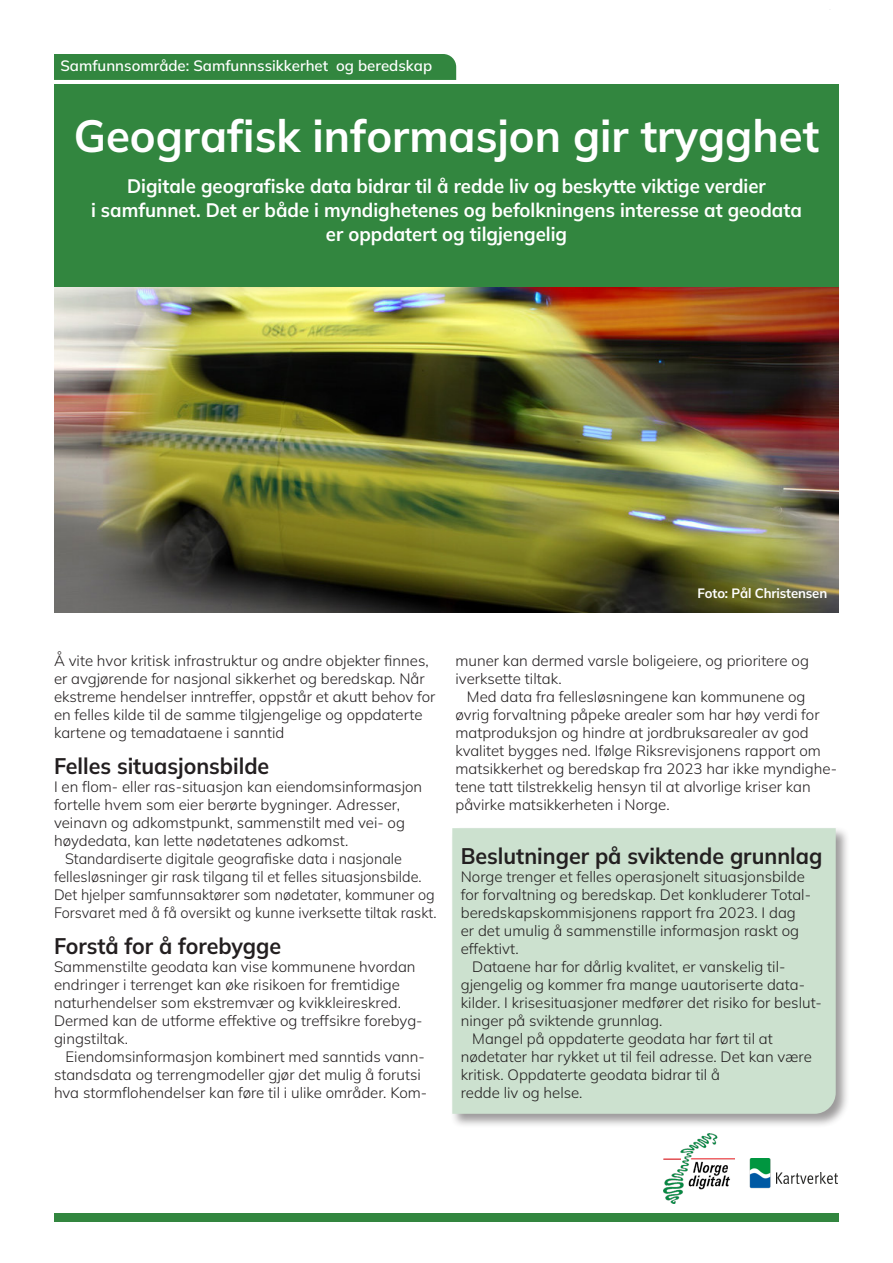
<style>
.page{position:relative;width:893px;height:1263px;background:#fff}
.page>*{position:absolute;margin:0;border:0;box-sizing:border-box;transform-origin:0 0}
.Tittel_3{font:700 45px "Mulish";color:#fff}
.Tittel_3-2{font:700 22.5px "Mulish";color:#231f20;scale:.95 1}
.paragraph{font:700 22.5px "Mulish";letter-spacing:-.005em;color:#231f20;scale:.95 1}
.Tittel_3-3{font:700 19.5px/24px "Mulish";color:#fff;text-align:center;scale:.95 1}
.paragraph-2{font:300 15px/18px "Mulish";color:#231f20}
.paragraph-3{font:300 15px/18px "Mulish";color:#231f20;scale:.96 1}
.t1{font:600 15px "Mulish";color:#fff}
.t2{font:700 13.5px "Mulish";letter-spacing:-.01em;color:#fff}
</style>
<div class="page">
<img style="left:54px;top:287px;width:785px;height:325px">
<div style="left:54px;top:54px;width:402px;height:26px;background:#32863f"></div>
<div style="left:54px;top:84px;width:785px;height:203px;background:#32863f"></div>
<div style="left:54px;top:1213px;width:785px;height:8px;background:#32863f"></div>
<img style="left:750px;top:1158px;width:20px;height:30px">
<img style="left:776px;top:1172px;width:62px;height:11px">
<img style="left:663px;top:1134px;width:71px;height:69px">
<div style="left:450px;top:826px;width:400px;height:302px;background:#231f20;opacity:.45"></div>
<div style="left:452px;top:828px;width:384px;height:286px;background:#cce1cf"></div>
<p class="t1" style="left:60px;top:55px;width:373px">Samfunnsområde: Samfunnssikkerhet og beredskap</p>
<p class="Tittel_3" style="left:74px;top:104px;width:747px">Geografisk informasjon gir trygghet</p>
<p class="Tittel_3-3" style="left:91px;top:173px;width:750px">Digitale geografiske data bidrar til å redde liv og beskytte viktige verdier<br>i samfunnet. Det er både i myndighetenes og befolkningens interesse at geodata er oppdatert og tilgjengelig</p>
<p class="t2" style="left:697px;top:584px;width:131px">Foto: Pål Christensen</p>
<p class="paragraph-2" style="left:54px;top:651px;width:383px">Å vite hvor kritisk infrastruktur og andre objekter finnes, er avgjørende for nasjonal sikkerhet og beredskap. Når ekstreme hendelser inntreffer, oppstår et akutt behov for en felles kilde til de samme tilgjengelige og oppdaterte kartene og temadataene i sanntid</p>
<p class="Tittel_3-2" style="left:54px;top:750px;width:228px">Felles situasjonsbilde</p>
<p class="paragraph-2" style="left:54px;top:777px;width:370px">I en flom- eller ras-situasjon kan eiendomsinformasjon fortelle hvem som eier berørte bygninger. Adresser, veinavn og adkomstpunkt, sammenstilt med vei- og høydedata, kan lette nødetatenes adkomst.</p>
<p class="paragraph-3" style="left:54px;top:849px;width:400px;text-indent:11px">Standardiserte digitale geografiske data i nasjonale fellesløsninger gir rask tilgang til et felles situasjonsbilde.<br>Det hjelper samfunnsaktører som nødetater, kommuner og Forsvaret med å få oversikt og kunne iverksette tiltak raskt.</p>
<p class="paragraph" style="left:54px;top:930px;width:241px">Forstå for å forebygge</p>
<p class="paragraph-2" style="left:54px;top:957px;width:370px">Sammenstilte geodata kan vise kommunene hvordan endringer i terrenget kan øke risikoen for fremtidige naturhendelser som ekstremvær og kvikkleireskred.<br>Dermed kan de utforme effektive og treffsikre forebyg&shy;gingstiltak.</p>
<p class="paragraph-2" style="left:54px;top:1047px;width:375px;text-indent:11px">Eiendomsinformasjon kombinert med sanntids vann&shy;standsdata og terrengmodeller gjør det mulig å forutsi hva stormflohendelser kan føre til i ulike områder. Kom-</p>
<p class="paragraph-2" style="left:455px;top:651px;width:355px">muner kan dermed varsle boligeiere, og prioritere og iverksette tiltak.</p>
<p class="paragraph-2" style="left:455px;top:687px;width:383px;text-indent:11px">Med data fra fellesløsningene kan kommunene og øvrig forvaltning påpeke arealer som har høy verdi for matproduksjon og hindre at jordbruksarealer av god kvalitet bygges ned. Ifølge Riksrevisjonens rapport om matsikkerhet og beredskap fra 2023 har ikke myndighe&shy;tene tatt tilstrekkelig hensyn til at alvorlige kriser kan påvirke matsikkerheten i Norge.</p>
<p class="Tittel_3-2" style="left:461px;top:840px;width:382px">Beslutninger på sviktende grunnlag</p>
<p class="paragraph-2" style="left:461px;top:867px;width:352px">Norge trenger et felles operasjonelt situasjonsbilde for forvaltning og beredskap. Det konkluderer Total&shy;beredskapskommisjonens rapport fra 2023. I dag er det umulig å sammenstille informasjon raskt og effektivt.</p>
<p class="paragraph-2" style="left:461px;top:957px;width:363px;text-indent:11px">Dataene har for dårlig kvalitet, er vanskelig til&shy;gjengelig og kommer fra mange uautoriserte data&shy;kilder. I krisesituasjoner medfører det risiko for beslut&shy;ninger på sviktende grunnlag.</p>
<p class="paragraph-2" style="left:461px;top:1029px;width:352px;text-indent:11px">Mangel på oppdaterte geodata har ført til at nødetater har rykket ut til feil adresse. Det kan være kritisk. Oppdaterte geodata bidrar til å<br>redde liv og helse.</p>
</div>
